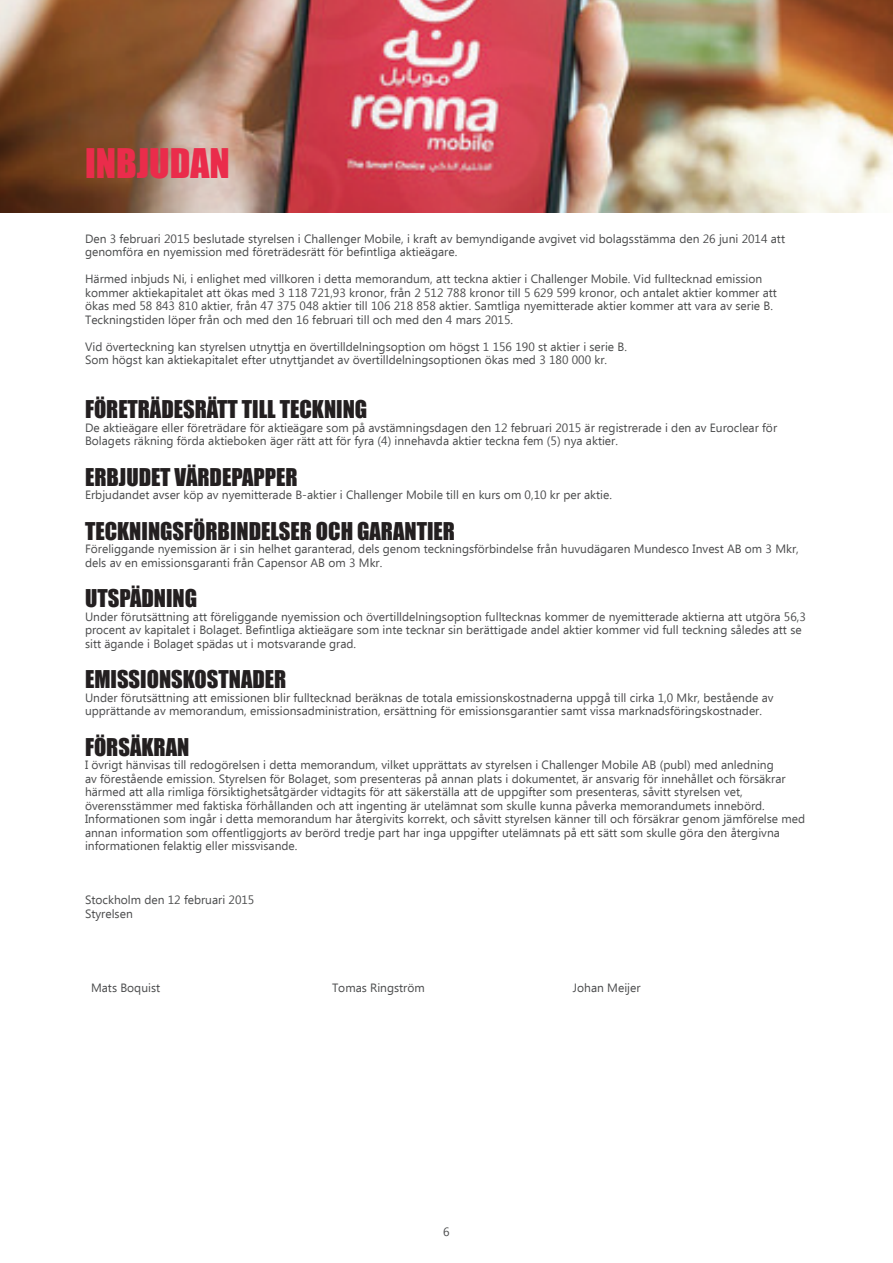
<style>
.page{position:relative;width:893px;height:1263px;background:#fff}
.page>*{position:absolute;margin:0;border:0;box-sizing:border-box;transform-origin:0 0}
.t1{font:37.5px "Impact";color:#ea2c4b}
.t2{font:22.5px "Impact";color:#231f20}
.t3{font:12px/13.5px "Ebrima";color:#4b4c4d}
</style>
<div class="page">
<img style="left:0;top:0;width:893px;height:213px">
<h1 class="t1" style="left:85px;top:135px;width:146px">INBJUDAN</h1>
<p class="t3" style="left:85px;top:232px;width:702px">Den 3 februari 2015 beslutade styrelsen i Challenger Mobile, i kraft av bemyndigande avgivet vid bolagsstä mma den 26 juni 2014 att genomföra en nyemission med företrädesrätt för befintliga aktieägare.</p>
<p class="t3" style="left:85px;top:273px;width:693px">Hä rmed inbjuds Ni, i enlighet med villkoren i detta memorandum, att teckna aktier i Challenger Mobile. Vid fulltecknad emission kommer aktiekapitalet att ökas med 3 118 721,93 kronor, frå n 2 512 788 kronor till 5 629 599 kronor, och antalet aktier kommer att ökas med 58 843 810 aktier, frå n 47 375 048 aktier till 106 218 858 aktier. Samtliga nyemitterade aktier kommer att vara av serie B.<br>Teckningstiden löper frå n och med den 16 februari till och med den 4 mars 2015.</p>
<p class="t3" style="left:85px;top:340px;width:543px">Vid överteckning kan styrelsen utnyttja en övertilldelningsoption om högst 1 156 190 st aktier i serie B.<br>Som högst kan aktiekapitalet efter utnyttjandet av övertilldelningsoptionen ökas med 3 180 000 kr.</p>
<h2 class="t2" style="left:85px;top:392px;width:22px">FÖRETRÄ</h2>
<h2 class="t2" style="left:161px;top:392px;width:24px">DESRÄTT</h2>
<h2 class="t2" style="left:242px;top:392px;width:10px">TILL</h2>
<h2 class="t2" style="left:280px;top:392px;width:44px">TECKNING</h2>
<p class="t3" style="left:85px;top:421px;width:694px">De aktieägare eller företrädare för aktieägare som på avstämningsdagen den 12 februari 2015 är registrerade i den av Euroclear för<br>Bolagets räkning förda aktieboken äger rätt att för fyra (4) innehavda aktier teckna fem (5) nya aktier.</p>
<h2 class="t2" style="left:85px;top:459px;width:202px">ERBJUDET VÄRDEPAPPER</h2>
<p class="t3" style="left:85px;top:489px;width:529px">Erbjudandet avser köp av nyemitterade B-aktier i Challenger Mobile till en kurs om 0,10 kr per aktie.</p>
<h2 class="t2" style="left:85px;top:513px;width:44px">TECKNINGSFÖRBIN</h2>
<h2 class="t2" style="left:249px;top:513px;width:24px">DELSER</h2>
<h2 class="t2" style="left:316px;top:513px;width:53px">OCH GARANTIER</h2>
<p class="t3" style="left:85px;top:543px;width:715px">Föreliggande nyemission ä r i sin helhet garanterad, dels genom teckningsförbindelse frå n huvudägaren Mundesco Invest AB om 3 Mkr, dels av en emissionsgaranti från Capensor AB om 3 Mkr.</p>
<h2 class="t2" style="left:85px;top:581px;width:81px">UTSPÄDNING</h2>
<p class="t3" style="left:85px;top:610px;width:722px">Under förutsättning att föreliggande nyemission och övertilldelningsoption fulltecknas kommer de nyemitterade aktierna att utgöra 56,3 procent av kapitalet i Bolaget. Befintliga aktieägare som inte tecknar sin berättigade andel aktier kommer vid full teckning således att se sitt ägande i Bolaget spädas ut i motsvarande grad.</p>
<h2 class="t2" style="left:85px;top:662px;width:22px">EMISSIONSKOSTNA</h2>
<h2 class="t2" style="left:252px;top:662px;width:24px">DER</h2>
<p class="t3" style="left:85px;top:691px;width:690px">Under förutsättning att emissionen blir fulltecknad beräknas de totala emissionskostnaderna uppgå till cirka 1,0 Mkr, bestående av upprättande av memorandum, emissionsadministration, ersättning för emissionsgarantier samt vissa marknadsföringskostnader.</p>
<h2 class="t2" style="left:85px;top:729px;width:22px">FÖRSÄKRAN</h2>
<p class="t3" style="left:85px;top:759px;width:722px">I övrigt hänvisas till redogörelsen i detta memorandum, vilket upprättats av styrelsen i Challenger Mobile AB (publ) med anledning<br>av förestående emission. Styrelsen för Bolaget, som presenteras på annan plats i dokumentet, är ansvarig för innehållet och försäkrar härmed att alla rimliga försiktighetsåtgärder vidtagits för att säkerställa att de uppgifter som presenteras, såvitt styrelsen vet, överensstämmer med faktiska förhållanden och att ingenting är utelämnat som skulle kunna påverka memorandumets innebörd.<br>Informationen som ingår i detta memorandum har återgivits korrekt, och såvitt styrelsen känner till och försäkrar genom jämförelse med annan information som offentliggjorts av berörd tredje part har inga uppgifter utelämnats på ett sätt som skulle göra den återgivna informationen felaktig eller missvisande.</p>
<p class="t3" style="left:85px;top:894px;width:171px">Stockholm den 12 februari 2015<br>Styrelsen</p>
<p class="t3" style="left:91px;top:982px;width:71px">Mats Boquist</p>
<p class="t3" style="left:332px;top:982px;width:94px">Tomas Ringström</p>
<p class="t3" style="left:573px;top:982px;width:69px">Johan Meijer</p>
<p class="t3" style="left:443px;top:1225px;width:8px">6</p>
</div>
